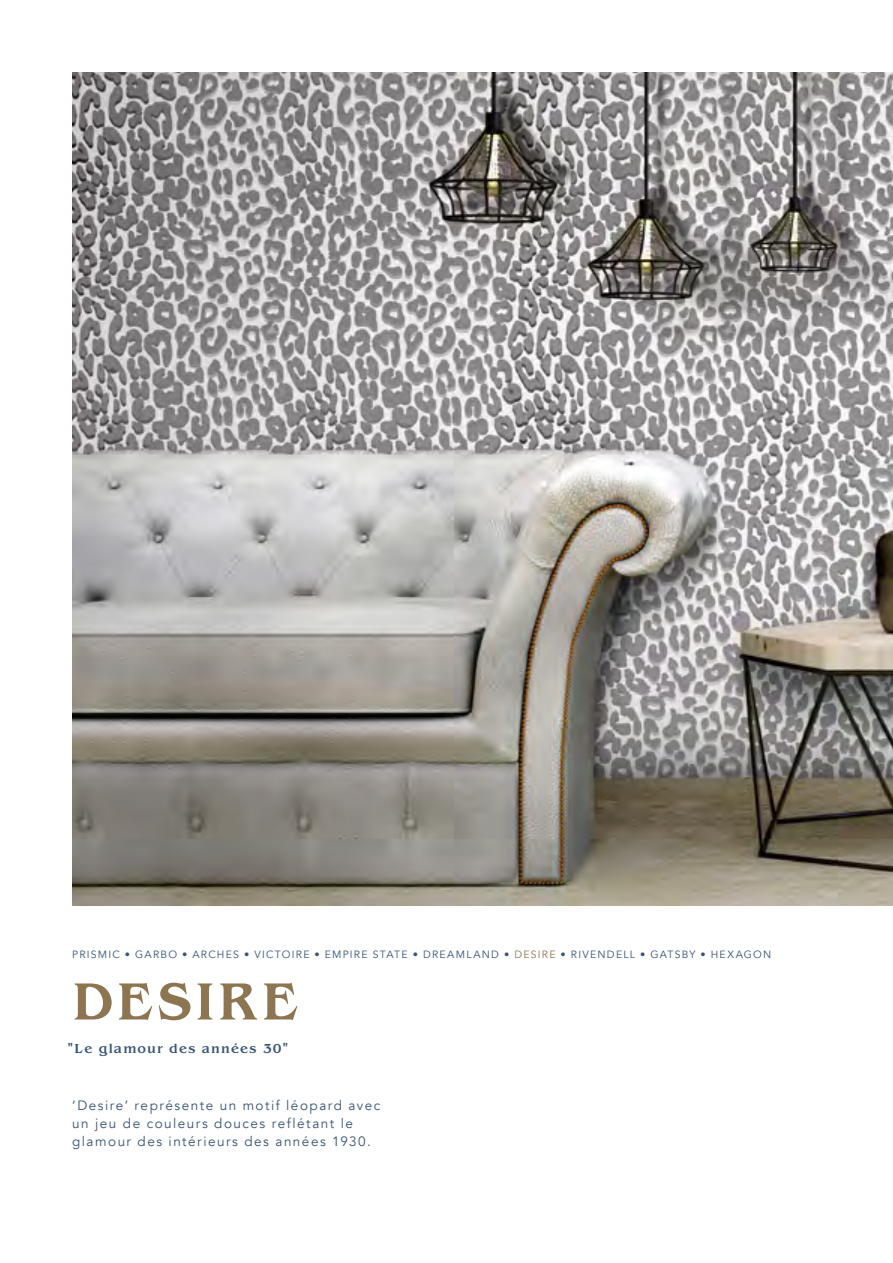
<style>
.page{position:relative;width:893px;height:1263px;background:#fff}
.page>*{position:absolute;margin:0;border:0;box-sizing:border-box;transform-origin:0 0}
.t1{font:500 54px "Benguiat";letter-spacing:.065em;color:#8c7550}
.Texte_courant_drapea{font:13.5px/18px "Avenir";letter-spacing:.11em;color:#36537c}
.t2{font:500 13.5px "Benguiat";letter-spacing:.09em;color:#36537c}
.t3{font:10.5px "Avenir";letter-spacing:.115em;color:#36537c}
.s1{color:#8c7550}
.s2{font-size:15px}
</style>
<div class="page">
<img style="left:72px;top:72px;width:821px;height:834px">
<p class="t3" style="left:72px;top:948px;width:701px">PRISMIC • GARBO • ARCHES • VICTOIRE • EMPIRE STATE • DREAMLAND • <span class="s1">DESIRE</span> • RIVENDELL • GATSBY • HEXAGON</p>
<p class="t1" style="left:72px;top:971px;width:227px">DESIRE</p>
<p class="t2" style="left:68px;top:1040px;width:222px"><span class="s2">"</span>Le glamour des années 30<span class="s2">"</span></p>
<p class="Texte_courant_drapea" style="left:72px;top:1096px;width:309px">‘Desire’ représente un motif léopard avec un jeu de couleurs douces reflétant le glamour des intérieurs des années 1930.</p>
</div>
